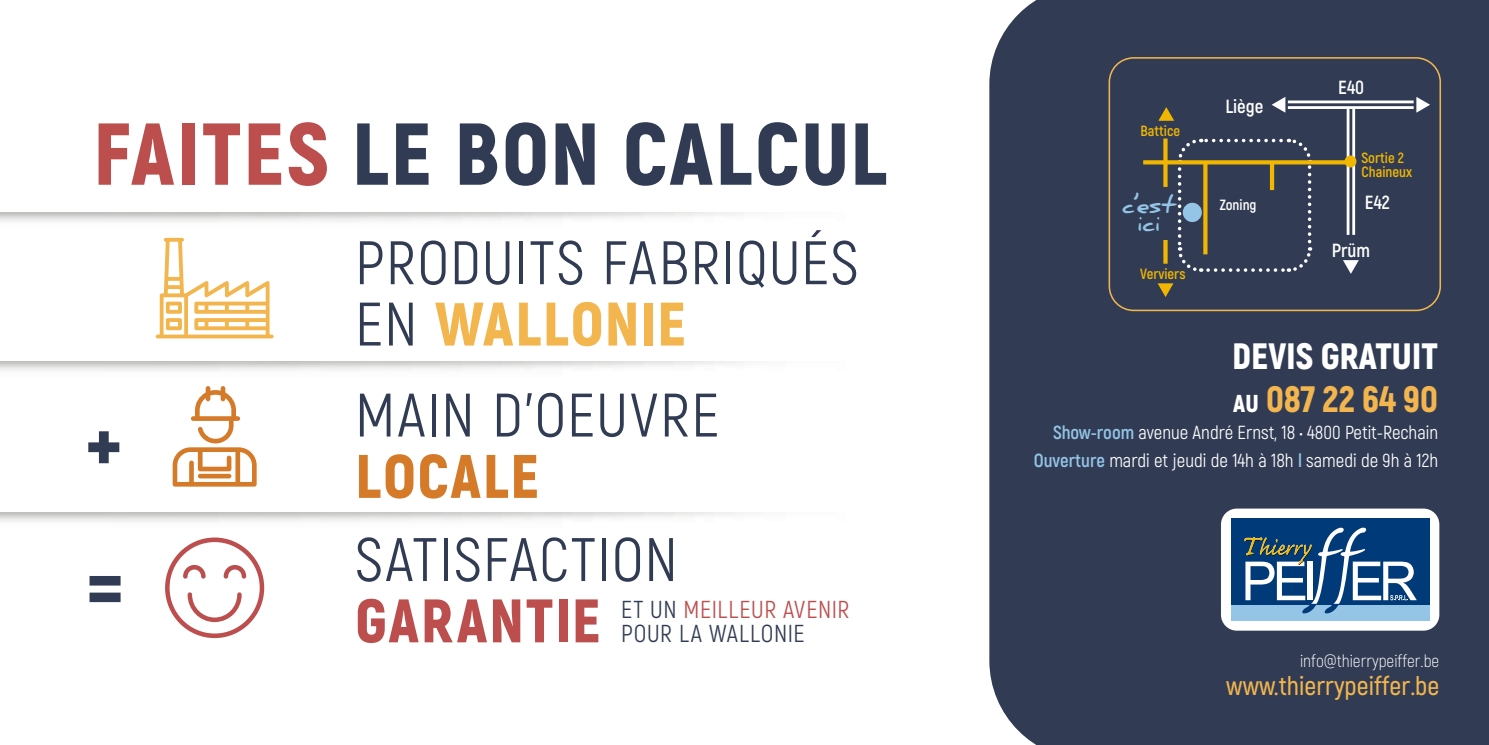
<style>
.page{position:relative;width:1489px;height:745px;background:#fff}
.page>*{position:absolute;margin:0;border:0;box-sizing:border-box;transform-origin:0 0}
.t1{font:900 87.5px "Akrobat";letter-spacing:.025em;color:#313c54}
.t2{font:61.25px/61.2px "Akrobat";letter-spacing:.025em;color:#313c54}
.t3{font:900 61.25px "Akrobat";letter-spacing:.025em;color:#bc4e4e}
.t4{font:900 61.25px "Akrobat";letter-spacing:.035em;color:#d47a28}
.t5{font:900 36.75px "Akrobat";color:#f3b54d}
.t6{font:900 36.57px "Akrobat";color:#fff}
.t7{font:600 26.25px "Akrobat";color:#f3b54d}
.t8{font:24.5px/24.5px "Akrobat";letter-spacing:.025em;color:#313c54}
.t9{font:700 24.15px/17.8px "Daniel";color:#94c5e6;text-align:center}
.t10{font:700 19.07px "Akrobat";color:#fff}
.t11{font:18.9px/27.7px "Akrobat";color:#fff;text-align:right}
.t12{font:300 17.5px "Akrobat";color:#fff}
.t13{font:700 14.7px/14.7px "Akrobat";color:#f0b600}
.t14{font:700 14.7px "Akrobat";color:#fff}
.s1{color:#bc4e4e}
.s2{font-weight:900;color:#f3b54d}
.s3{font-size:24.32px;color:#fff}
.s4{font-weight:700;color:#94c5e6}
</style>
<div class="page">
<div style="left:989px;top:0;width:499px;height:744px;background:#313c54"></div>
<div style="left:1220px;top:508px;width:219px;height:122px;background:#fff;border-radius:16px"></div>
<div style="left:1230px;top:603px;width:199px;height:17px;background:#94c5e6"></div>
<div style="left:1230px;top:518px;width:199px;height:86px;background:#003a78"></div>
<svg style="left:1244px;top:527px;width:172px;height:86px"></svg>
<svg style="left:156px;top:263px;width:117px;height:75px"></svg>
<svg style="left:173px;top:411px;width:84px;height:75px"></svg>
<div style="left:198px;top:473px;width:33px;height:5px;background:#d47a28;border-radius:2px"></div>
<svg style="left:165px;top:562px;width:99px;height:75px"></svg>
<img style="left:0;top:213px;width:744px;height:50px">
<svg style="left:88px;top:431px;width:31px;height:32px"></svg>
<svg style="left:89px;top:576px;width:32px;height:25px"></svg>
<img style="left:0;top:361px;width:744px;height:50px">
<img style="left:0;top:512px;width:744px;height:50px">
<div style="left:1108px;top:57px;width:332px;height:254px;border:2px solid #f3b54d;border-radius:24px"></div>
<svg style="left:1176px;top:169px;width:25px;height:105px;background:#3f4960"></svg>
<svg style="left:1207px;top:247px;width:106px;height:26px;background:#3d475e"></svg>
<svg style="left:1287px;top:137px;width:25px;height:104px;background:#3e485d"></svg>
<svg style="left:1175px;top:137px;width:105px;height:23px;background:#3d475e"></svg>
<hr style="left:1352px;top:109px;width:2px;height:126px;background:#fff">
<hr style="left:1346px;top:109px;width:3px;height:126px;background:#fff">
<div style="left:1344px;top:155px;width:12px;height:12px;background:#f0b600;border-radius:50%"></div>
<svg style="left:1143px;top:160px;width:202px;height:4px"></svg>
<svg style="left:1203px;top:161px;width:4px;height:93px"></svg>
<svg style="left:1163px;top:138px;width:4px;height:49px"></svg>
<svg style="left:1342px;top:260px;width:16px;height:14px"></svg>
<svg style="left:1158px;top:107px;width:16px;height:14px"></svg>
<svg style="left:1271px;top:97px;width:14px;height:16px"></svg>
<svg style="left:1416px;top:97px;width:13px;height:16px"></svg>
<hr style="left:1287px;top:106px;width:126px;height:3px;background:#fff">
<hr style="left:1287px;top:100px;width:126px;height:3px;background:#fff">
<svg style="left:1269px;top:162px;width:4px;height:28px"></svg>
<svg style="left:1163px;top:240px;width:4px;height:23px"></svg>
<div style="left:1182px;top:203px;width:19px;height:19px;background:#94c5e6;border-radius:50%"></div>
<svg style="left:1157px;top:283px;width:16px;height:14px"></svg>
<h1 class="t1" style="left:93px;top:97px;width:795px"><span class="s1">FAITES</span> LE BON CALCUL</h1>
<h2 class="t2" style="left:355px;top:232px;width:504px">PRODUITS FABRIQUÉS<br>EN <span class="s2">WALLONIE</span></h2>
<h2 class="t2" style="left:355px;top:384px;width:365px">MAIN D’OEUVRE</h2>
<h2 class="t4" style="left:355px;top:436px;width:185px">LOCALE</h2>
<h2 class="t2" style="left:355px;top:528px;width:324px">SATISFACTION</h2>
<h2 class="t3" style="left:355px;top:580px;width:247px">GARANTIE</h2>
<p class="t8" style="left:621px;top:596px;width:230px">ET UN <span class="s1">MEILLEUR AVENIR<br></span>POUR LA WALLONIE</p>
<p class="t13" style="left:1140px;top:123px;width:41px">Battice</p>
<p class="t9" style="left:1122px;top:196px;width:54px">c’est ici</p>
<p class="t13" style="left:1140px;top:266px;width:47px">Verviers</p>
<p class="t10" style="left:1225px;top:94px;width:39px">Liège</p>
<p class="t14" style="left:1219px;top:196px;width:38px">Zoning</p>
<p class="t10" style="left:1338px;top:75px;width:27px">E40</p>
<p class="t13" style="left:1361px;top:150px;width:52px">Sortie 2<br>Chaineux</p>
<p class="t10" style="left:1364px;top:190px;width:26px">E42</p>
<p class="t10" style="left:1331px;top:238px;width:40px">Prüm</p>
<h3 class="t6" style="left:1231px;top:332px;width:207px">DEVIS GRATUIT</h3>
<h3 class="t5" style="left:1233px;top:375px;width:206px"><span class="s3">AU</span> 087 22 64 90</h3>
<p class="t11" style="left:1033px;top:418px;width:406px"><span class="s4">Show-room</span> avenue André Ernst, 18 • 4800 Petit-Rechain<br><span class="s4">Ouverture</span> mardi et jeudi de 14h à 18h <span class="s4">l</span> samedi de 9h à 12h</p>
<p class="t12" style="left:1299px;top:650px;width:141px">info@thierrypeiffer.be</p>
<h3 class="t7" style="left:1225px;top:669px;width:215px">www.thierrypeiffer.be</h3>
</div>
